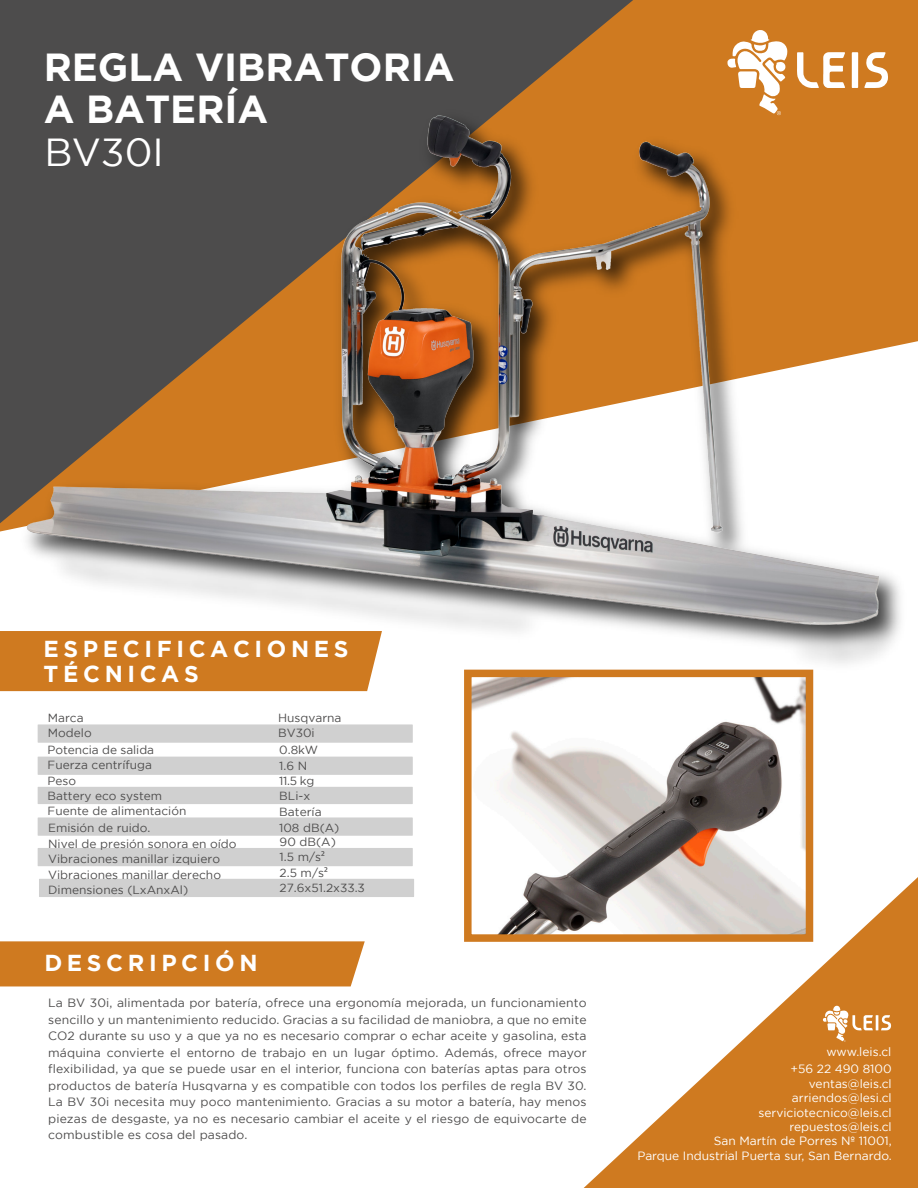
<style>
.page{position:relative;width:918px;height:1188px;background:#fff}
.page>*{position:absolute;margin:0;border:0;box-sizing:border-box;transform-origin:0 0}
.t1{font:700 39px/42px "Gotham";color:#fff}
.t2{font:39px "Gotham";color:#fff}
.t3{font:700 23.1px/25.5px "Gotham";letter-spacing:.2em;color:#fff}
.t4{font:12px/16.5px "Gotham";letter-spacing:.01em;color:#4e4d4d;text-align:justify}
.t5{font:12px/14.4px "Gotham";color:#fff;text-align:right}
.t6{font:11.85px/15.3px "Gotham";color:#4e4d4d}
.s1{font-family:"Myriad Pro"}
</style>
<div class="page">
<div style="left:0;top:0;width:633px;height:23px;background:#4d4c4c"></div>
<img style="left:473px;top:679px;width:331px;height:254px">
<div style="left:0;top:679px;width:370px;height:12px;background:#cf7a20"></div>
<svg style="left:584px;top:877px;width:334px;height:311px;fill:#cf7a20"></svg>
<div style="left:0;top:941px;width:365px;height:45px;background:#cf7a20"></div>
<div style="left:38px;top:848px;width:375px;height:18px;background:#d0d0d0"></div>
<div style="left:39px;top:879px;width:375px;height:18px;background:#d0d0d0"></div>
<div style="left:38px;top:817px;width:375px;height:19px;background:#d0d0d0"></div>
<div style="left:38px;top:724px;width:375px;height:19px;background:#d0d0d0"></div>
<div style="left:38px;top:757px;width:375px;height:18px;background:#d0d0d0"></div>
<div style="left:38px;top:787px;width:375px;height:17px;background:#d0d0d0"></div>
<div style="left:464px;top:670px;width:349px;height:272px;border:8px solid #cf7a20"></div>
<svg style="left:823px;top:1006px;width:68px;height:36px"></svg>
<img style="left:0;top:23px;width:918px;height:656px">
<h1 class="t1" style="left:44px;top:45px;width:412px">REGLA VIBRATORIA<br>A BATERÍA</h1>
<h1 class="t2" style="left:44px;top:131px;width:121px">BV30I</h1>
<h2 class="t3" style="left:44px;top:635px;width:306px">ESPECIFICACIONES<br>TÉCNICAS</h2>
<p class="t6" style="left:48px;top:710px;width:45px">Marca<br>Modelo</p>
<p class="t6" style="left:278px;top:710px;width:65px">Husqvarna<br>BV30i</p>
<p class="t6" style="left:48px;top:742px;width:140px">Potencia de salida<br>Fuerza centrífuga<br>Peso<br>Battery eco system<br>Fuente de alimentación</p>
<p class="t6" style="left:48px;top:820px;width:190px">Emisión de ruido.<br>Nivel de presión sonora en oído<br>Vibraciones manillar izquiero<br>Vibraciones manillar derecho<br>Dimensiones (LxAnxAl)</p>
<p class="t6" style="left:279px;top:742px;width:44px">0.8kW<br>1.6 N<br>11.5 kg<br>BLi-x<br>Batería</p>
<p class="t6" style="left:279px;top:821px;width:62px;line-height:13.6px">108 dB(A)<br>90 dB(A)</p>
<p class="t6" style="left:280px;top:849px;width:87px">1.5 m/s<span class="s1">²<br></span>2.5 m/s<span class="s1">²<br></span>27.6x51.2x33.3</p>
<h2 class="t3" style="left:44px;top:949px;width:215px">DESCRIPCIÓN</h2>
<p class="t4" style="left:48px;top:995px;width:540px">La BV 30i, alimentada por batería, ofrece una ergonomía mejorada, un funcionamiento sencillo y un mantenimiento reducido. Gracias a su facilidad de maniobra, a que no emite CO2 durante su uso y a que ya no es necesario comprar o echar aceite y gasolina, esta máquina convierte el entorno de trabajo en un lugar óptimo. Además, ofrece mayor flexibilidad, ya que se puede usar en el interior, funciona con baterías aptas para otros productos de batería Husqvarna y es compatible con todos los perfiles de regla BV 30.<br>La BV 30i necesita muy poco mantenimiento. Gracias a su motor a batería, hay menos piezas de desgaste, ya no es necesario cambiar el aceite y el riesgo de equivocarte de combustible es cosa del pasado.</p>
<p class="t5" style="left:826px;top:1045px;width:66px">www.leis.cl</p>
<p class="t5" style="left:637px;top:1062px;width:256px">+56 22 490 8100<br>ventas@leis.cl<br>arriendos@lesi.cl<br>serviciotecnico@leis.cl<br>repuestos@leis.cl<br>San Martín de Porres Nº 11001,<br>Parque Industrial Puerta sur, San Bernardo.</p>
</div>
